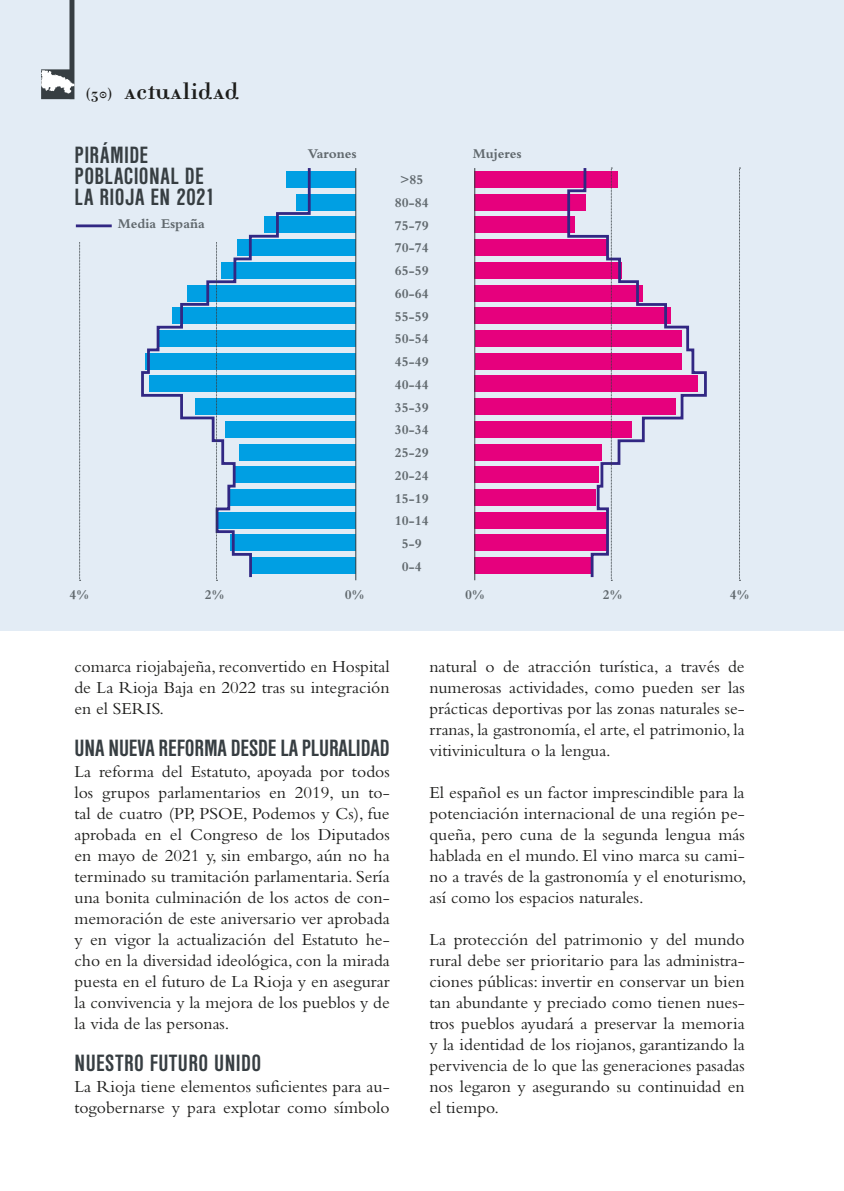
<style>
.page{position:relative;width:844px;height:1191px;background:#fff}
.page>*{position:absolute;margin:0;border:0;box-sizing:border-box;transform-origin:0 0}
.LADILLO{font:700 condensed 24.5px/21px "Nimbus Sans DOT";letter-spacing:.01em;color:#373e42}
.LADILLO-2{font:700 condensed 24.5px "Nimbus Sans DOT";letter-spacing:-.01em;color:#373e42}
.t1{font:24.5px "Katrina";color:#1d1d1b}
.TEXTO_NORMAL{font:17.5px/21px "Bembo";color:#1d1d1b;text-align:justify}
.Pie_de_foto{font:700 14px "Bembo";color:#61696e}
.s1{font-size:15.75px}
</style>
<div class="page">
<div style="left:0;top:0;width:843px;height:630px;background:#e3ecf5"></div>
<div style="left:474px;top:171px;width:143px;height:17px;background:#e6007d"></div>
<div style="left:474px;top:194px;width:112px;height:16px;background:#e6007d"></div>
<div style="left:474px;top:217px;width:101px;height:16px;background:#e6007d"></div>
<div style="left:474px;top:239px;width:133px;height:17px;background:#e6007d"></div>
<div style="left:474px;top:262px;width:148px;height:16px;background:#e6007d"></div>
<div style="left:474px;top:285px;width:168px;height:16px;background:#e6007d"></div>
<div style="left:474px;top:308px;width:196px;height:16px;background:#e6007d"></div>
<div style="left:474px;top:330px;width:207px;height:17px;background:#e6007d"></div>
<div style="left:474px;top:353px;width:207px;height:16px;background:#e6007d"></div>
<div style="left:474px;top:376px;width:224px;height:16px;background:#e6007d"></div>
<div style="left:474px;top:398px;width:202px;height:17px;background:#e6007d"></div>
<div style="left:474px;top:421px;width:158px;height:16px;background:#e6007d"></div>
<div style="left:474px;top:444px;width:128px;height:16px;background:#e6007d"></div>
<div style="left:474px;top:466px;width:124px;height:17px;background:#e6007d"></div>
<div style="left:474px;top:489px;width:121px;height:16px;background:#e6007d"></div>
<div style="left:474px;top:512px;width:133px;height:16px;background:#e6007d"></div>
<div style="left:474px;top:535px;width:133px;height:16px;background:#e6007d"></div>
<div style="left:474px;top:557px;width:118px;height:17px;background:#e6007d"></div>
<svg style="left:565px;top:167px;width:142px;height:413px"></svg>
<hr style="left:474px;top:168px;width:1px;height:412px;background:#373e42">
<svg style="left:611px;top:168px;width:1px;height:413px"></svg>
<svg style="left:739px;top:168px;width:1px;height:413px"></svg>
<div style="left:250px;top:557px;width:106px;height:17px;background:#009fe3"></div>
<div style="left:230px;top:535px;width:126px;height:16px;background:#009fe3"></div>
<div style="left:217px;top:512px;width:139px;height:16px;background:#009fe3"></div>
<div style="left:230px;top:489px;width:126px;height:16px;background:#009fe3"></div>
<div style="left:235px;top:466px;width:121px;height:17px;background:#009fe3"></div>
<div style="left:239px;top:444px;width:117px;height:16px;background:#009fe3"></div>
<div style="left:226px;top:421px;width:130px;height:16px;background:#009fe3"></div>
<div style="left:196px;top:398px;width:160px;height:17px;background:#009fe3"></div>
<div style="left:149px;top:376px;width:207px;height:16px;background:#009fe3"></div>
<div style="left:145px;top:353px;width:211px;height:16px;background:#009fe3"></div>
<div style="left:159px;top:330px;width:197px;height:17px;background:#009fe3"></div>
<div style="left:173px;top:308px;width:183px;height:16px;background:#009fe3"></div>
<div style="left:187px;top:285px;width:169px;height:16px;background:#009fe3"></div>
<div style="left:221px;top:262px;width:135px;height:16px;background:#009fe3"></div>
<div style="left:238px;top:239px;width:118px;height:17px;background:#009fe3"></div>
<div style="left:264px;top:217px;width:92px;height:16px;background:#009fe3"></div>
<div style="left:297px;top:194px;width:59px;height:16px;background:#009fe3"></div>
<div style="left:286px;top:171px;width:70px;height:17px;background:#009fe3"></div>
<svg style="left:141px;top:168px;width:171px;height:412px"></svg>
<svg style="left:216px;top:242px;width:1px;height:339px"></svg>
<svg style="left:79px;top:242px;width:2px;height:339px"></svg>
<hr style="left:355px;top:168px;width:1px;height:412px;background:#373e42">
<div style="left:74px;top:147px;width:154px;height:95px;background:#e3ecf5"></div>
<hr style="left:76px;top:224px;width:36px;height:3px;background:#312783">
<svg style="left:41px;top:0;width:33px;height:99px"></svg>
<h1 class="t1" style="left:86px;top:77px;width:154px"><span class="s1">(30)</span> actualidad</h1>
<p class="LADILLO" style="left:75px;top:145px;width:142px">PIRÁMIDE<br>POBLACIONAL DE<br>LA RIOJA EN 2021</p>
<p class="Pie_de_foto" style="left:118px;top:216px;width:88px">Media España</p>
<p class="Pie_de_foto" style="left:308px;top:146px;width:50px">Varones</p>
<p class="Pie_de_foto" style="left:472px;top:146px;width:50px">Mujeres</p>
<p class="Pie_de_foto" style="left:400px;top:172px;width:25px">&gt;85</p>
<p class="Pie_de_foto" style="left:395px;top:194px;width:35px">80-84</p>
<p class="Pie_de_foto" style="left:395px;top:217px;width:35px">75-79</p>
<p class="Pie_de_foto" style="left:395px;top:240px;width:35px">70-74</p>
<p class="Pie_de_foto" style="left:395px;top:263px;width:35px">65-59</p>
<p class="Pie_de_foto" style="left:395px;top:285px;width:35px">60-64</p>
<p class="Pie_de_foto" style="left:395px;top:308px;width:35px">55-59</p>
<p class="Pie_de_foto" style="left:395px;top:331px;width:35px">50-54</p>
<p class="Pie_de_foto" style="left:395px;top:354px;width:35px">45-49</p>
<p class="Pie_de_foto" style="left:395px;top:376px;width:35px">40-44</p>
<p class="Pie_de_foto" style="left:395px;top:399px;width:35px">35-39</p>
<p class="Pie_de_foto" style="left:395px;top:422px;width:35px">30-34</p>
<p class="Pie_de_foto" style="left:395px;top:445px;width:35px">25-29</p>
<p class="Pie_de_foto" style="left:395px;top:467px;width:35px">20-24</p>
<p class="Pie_de_foto" style="left:395px;top:490px;width:35px">15-19</p>
<p class="Pie_de_foto" style="left:395px;top:513px;width:35px">10-14</p>
<p class="Pie_de_foto" style="left:402px;top:536px;width:21px">5-9</p>
<p class="Pie_de_foto" style="left:402px;top:558px;width:21px">0-4</p>
<p class="Pie_de_foto" style="left:70px;top:587px;width:21px">4%</p>
<p class="Pie_de_foto" style="left:205px;top:587px;width:21px">2%</p>
<p class="Pie_de_foto" style="left:345px;top:587px;width:21px">0%</p>
<p class="Pie_de_foto" style="left:465px;top:587px;width:21px">0%</p>
<p class="Pie_de_foto" style="left:602px;top:587px;width:21px">2%</p>
<p class="Pie_de_foto" style="left:729px;top:587px;width:21px">4%</p>
<p class="TEXTO_NORMAL" style="left:74px;top:656px;width:316px">comarca riojabajeña, reconvertido en Hospital de La Rioja Baja en 2022 tras su integración en el SERIS.</p>
<p class="LADILLO-2" style="left:75px;top:735px;width:316px">UNA NUEVA REFORMA DESDE LA PLURALIDAD</p>
<p class="TEXTO_NORMAL" style="left:74px;top:761px;width:317px">La reforma del Estatuto, apoyada por todos los grupos parlamentarios en 2019, un to&shy;tal de cuatro (PP, PSOE, Podemos y Cs), fue aprobada en el Congreso de los Diputados en mayo de 2021 y, sin embargo, aún no ha terminado su tramitación parlamentaria. Sería una bonita culminación de los actos de con&shy;memoración de este aniversario ver aprobada y en vigor la actualización del Estatuto he&shy;cho en la diversidad ideológica, con la mirada puesta en el futuro de La Rioja y en asegurar la convivencia y la mejora de los pueblos y de la vida de las personas.</p>
<p class="LADILLO" style="left:75px;top:1053px;width:188px">NUESTRO FUTURO UNIDO</p>
<p class="TEXTO_NORMAL" style="left:74px;top:1076px;width:316px">La Rioja tiene elementos suficientes para au&shy;togobernarse y para explotar como símbolo</p>
<p class="TEXTO_NORMAL" style="left:429px;top:656px;width:317px">natural o de atracción turística, a través de numerosas actividades, como pueden ser las prácticas deportivas por las zonas naturales se&shy;rranas, la gastronomía, el arte, el patrimonio, la vitivinicultura o la lengua.</p>
<p class="TEXTO_NORMAL" style="left:429px;top:782px;width:318px">El español es un factor imprescindible para la potenciación internacional de una región pe&shy;queña, pero cuna de la segunda lengua más hablada en el mundo. El vino marca su cami&shy;no a través de la gastronomía y el enoturismo, así como los espacios naturales.</p>
<p class="TEXTO_NORMAL" style="left:429px;top:929px;width:317px">La protección del patrimonio y del mundo rural debe ser prioritario para las administra&shy;ciones públicas: invertir en conservar un bien tan abundante y preciado como tienen nues&shy;tros pueblos ayudará a preservar la memoria y la identidad de los riojanos, garantizando la pervivencia de lo que las generaciones pasadas nos legaron y asegurando su continuidad en el tiempo.</p>
</div>
